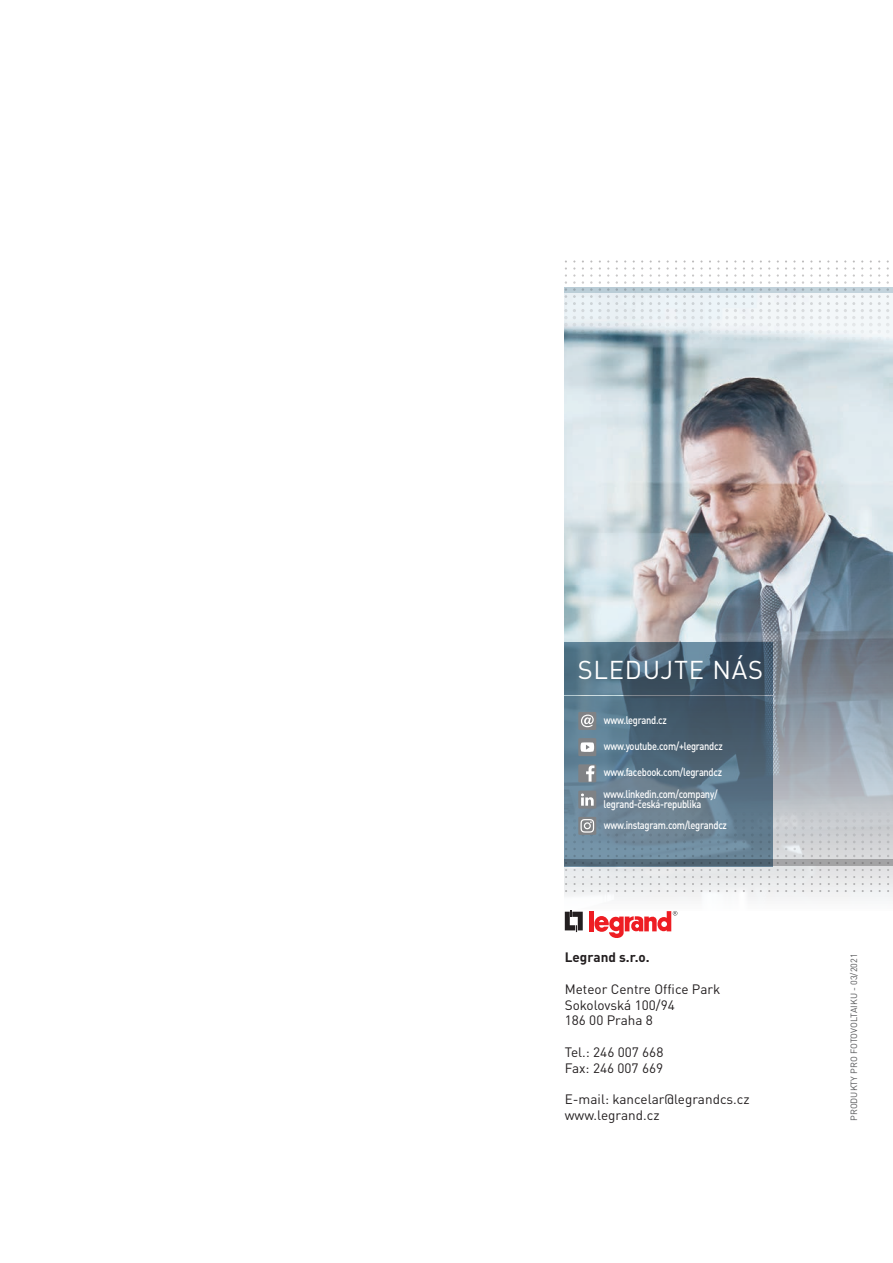
<style>
.page{position:relative;width:893px;height:1263px;background:#fff}
.page>*{position:absolute;margin:0;border:0;box-sizing:border-box;transform-origin:0 0}
.t1{font:25.5px "DIN Pro";letter-spacing:.03em;color:#fff}
.t2{font:13.5px/15.8px "DIN Pro";color:#231f20}
.t3{font:700 13.5px "DIN Pro";color:#231f20}
.t4{font:500 10.95px/10.8px "DIN Pro";letter-spacing:-.03em;color:#fff;scale:.85 1}
.t5{font:9px "DIN Pro";color:#57585a}
</style>
<div class="page">
<img style="left:565px;top:293px;width:328px;height:606px">
<div style="left:565px;top:287px;width:328px;height:6px;background:#c3d3dc"></div>
<svg style="left:565px;top:260px;width:325px;height:85px"></svg>
<div style="left:565px;top:860px;width:328px;height:6px;background:#a3a3a5"></div>
<svg style="left:565px;top:696px;width:208px;height:97px"></svg>
<svg style="left:565px;top:642px;width:208px;height:52px"></svg>
<svg style="left:565px;top:910px;width:18px;height:22px"></svg>
<div style="left:589px;top:911px;width:5px;height:20px;background:#ee1d23"></div>
<svg style="left:594px;top:911px;width:83px;height:27px"></svg>
<div style="left:578px;top:712px;width:18px;height:18px;background:#808285"></div>
<svg style="left:581px;top:715px;width:13px;height:12px"></svg>
<div style="left:578px;top:738px;width:18px;height:18px;background:#808285"></div>
<svg style="left:580px;top:742px;width:14px;height:10px"></svg>
<div style="left:578px;top:764px;width:18px;height:18px;background:#808285"></div>
<svg style="left:586px;top:765px;width:8px;height:17px"></svg>
<div style="left:578px;top:790px;width:18px;height:19px;background:#808285"></div>
<svg style="left:565px;top:793px;width:325px;height:99px"></svg>
<h1 class="t1" style="left:578px;top:650px;width:187px">SLEDUJTE NÁS</h1>
<p class="t4" style="left:604px;top:713px;width:76px">www.legrand.cz</p>
<p class="t4" style="left:604px;top:740px;width:141px">www.youtube.com/+legrandcz</p>
<p class="t4" style="left:604px;top:766px;width:141px">www.facebook.com/legrandcz</p>
<p class="t4" style="left:604px;top:787px;width:136px">www.linkedin.com/company/ legrand-česká-republika</p>
<p class="t4" style="left:604px;top:818px;width:146px">www.instagram.com/legrandcz</p>
<p class="t3" style="left:565px;top:946px;width:87px">Legrand s.r.o.</p>
<p class="t2" style="left:565px;top:980px;width:157px">Meteor Centre Office Park<br>Sokolovská 100/94<br>186 00 Praha 8</p>
<p class="t2" style="left:565px;top:1043px;width:100px">Tel.: 246 007 668<br>Fax: 246 007 669</p>
<p class="t2" style="left:565px;top:1090px;width:186px">E-mail: kancelar@legrandcs.cz www.legrand.cz</p>
<p class="t5" style="left:847px;top:1121px;width:169px;rotate:-90deg">PRODUKTY PRO FOTOVOLTAIKU - 03/2021</p>
</div>
